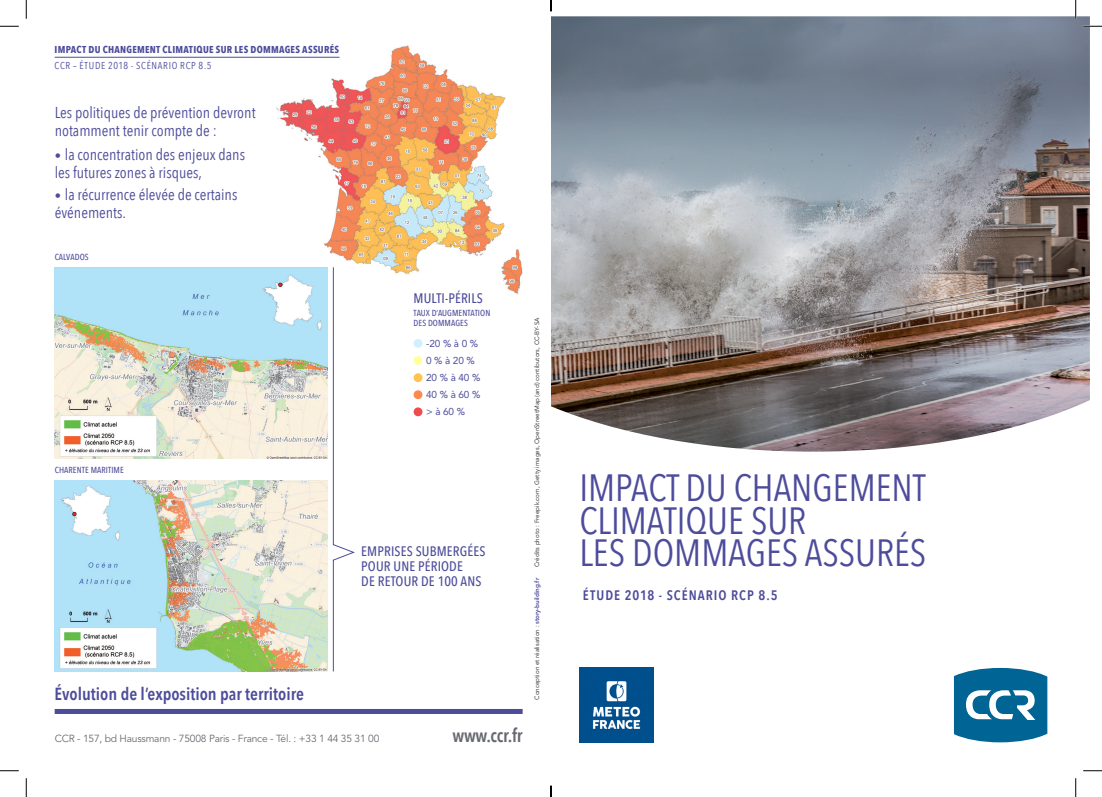
<style>
.page{position:relative;width:1102px;height:797px;background:#fff}
.page>*{position:absolute;margin:0;border:0;box-sizing:border-box;transform-origin:0 0}
.t1{font:37.88px/32.4px "Avenir Next Condensed";color:#4d4c9b}
.t2{font:600 18.75px "Avenir Next Condensed";letter-spacing:-.02em;color:#676a70}
.t3{font:600 17.5px "Avenir Next Condensed";color:#4d4c9b}
.t4{font:15.75px/18px "Avenir Next Condensed";color:#4d4c9b}
.t5{font:500 13.75px/15px "Avenir Next Condensed";letter-spacing:.01em;color:#4d4c9b}
.t6{font:600 13.75px "Avenir Next Condensed";letter-spacing:.07em;color:#4d4c9b}
.t7{font:10.25px "Avenir LT Std";letter-spacing:-.02em;color:#676a70}
.t8{font:700 10px "Avenir Next Condensed";letter-spacing:.025em;color:#4d4c9b}
.t9{font:10px "Avenir LT Std";letter-spacing:-.01em;color:#4d4c9b}
.t10{font:10px "Avenir Next Condensed";letter-spacing:.065em;color:#4d4c9b}
.t11{font:500 8.75px/10px "Avenir Next Condensed";letter-spacing:.01em;color:#4d4c9b}
.t12{font:6.25px "Avenir LT Std";color:#3e3e3f}
.s1{font-size:12.5px}
.s2{font-weight:800;color:#4d4c9b}
</style>
<div class="page">
<svg style="left:953px;top:668px;width:94px;height:74px"></svg>
<img style="left:579px;top:668px;width:74px;height:74px">
<img style="left:551px;top:16px;width:538px;height:435px">
<img style="left:276px;top:45px;width:230px;height:232px">
<img style="left:487px;top:230px;width:36px;height:64px">
<img style="left:55px;top:267px;width:272px;height:192px">
<img style="left:55px;top:480px;width:272px;height:191px">
<div style="left:55px;top:709px;width:467px;height:5px;background:#4d4c9b"></div>
<div style="left:413px;top:407px;width:9px;height:9px;background:#ed4d4d;border-radius:50%"></div>
<div style="left:413px;top:390px;width:9px;height:9px;background:#ff894c;border-radius:50%"></div>
<div style="left:413px;top:373px;width:9px;height:9px;background:#ffc44e;border-radius:50%"></div>
<div style="left:413px;top:356px;width:9px;height:9px;background:#ffff9d;border-radius:50%"></div>
<div style="left:413px;top:339px;width:9px;height:9px;background:#d2efff;border-radius:50%"></div>
<svg style="left:333px;top:267px;width:22px;height:405px"></svg>
<div style="left:51px;top:42px;width:291px;height:14px;background:#fff"></div>
<hr style="left:55px;top:57px;width:284px;height:1px;background:#4d4c9b">
<svg style="left:0;top:25px;width:19px;height:2px"></svg>
<svg style="left:1083px;top:25px;width:18px;height:2px"></svg>
<svg style="left:0;top:770px;width:19px;height:1px"></svg>
<svg style="left:1083px;top:770px;width:18px;height:1px"></svg>
<svg style="left:25px;top:0;width:2px;height:19px"></svg>
<svg style="left:25px;top:778px;width:2px;height:19px"></svg>
<svg style="left:1074px;top:0;width:2px;height:19px"></svg>
<svg style="left:1075px;top:778px;width:1px;height:19px"></svg>
<svg style="left:550px;top:785px;width:1px;height:12px"></svg>
<p class="t8" style="left:55px;top:43px;width:286px">IMPACT DU CHANGEMENT CLIMATIQUE SUR LES DOMMAGES ASSURÉS</p>
<p class="t10" style="left:55px;top:60px;width:158px">CCR – ÉTUDE 2018 - SCÉNARIO RCP 8.5</p>
<p class="t4" style="left:55px;top:104px;width:202px">Les politiques de prévention devront notamment tenir compte de :</p>
<p class="t4" style="left:55px;top:146px;width:192px"><span class="s1">•</span> la concentration des enjeux dans les futures zones à risques,</p>
<p class="t4" style="left:55px;top:185px;width:184px"><span class="s1">•</span> la récurrence élevée de certains événements.</p>
<p class="t11" style="left:55px;top:252px;width:36px">CALVADOS</p>
<p class="t11" style="left:55px;top:465px;width:71px">CHARENTE MARITIME</p>
<p class="t3" style="left:55px;top:683px;width:251px">Évolution de l’exposition par territoire</p>
<p class="t5" style="left:413px;top:291px;width:71px">MULTI-PÉRILS</p>
<p class="t11" style="left:413px;top:308px;width:78px">TAUX D’AUGMENTATION<br>DES DOMMAGES</p>
<p class="t9" style="left:426px;top:338px;width:53px">-20 % à 0 %</p>
<p class="t9" style="left:426px;top:355px;width:50px">0 % à 20 %</p>
<p class="t9" style="left:426px;top:372px;width:56px">20 % à 40 %</p>
<p class="t9" style="left:426px;top:389px;width:56px">40 % à 60 %</p>
<p class="t9" style="left:426px;top:406px;width:40px">&gt; à 60 %</p>
<p class="t5" style="left:361px;top:544px;width:126px">EMPRISES SUBMERGÉES<br>POUR UNE PÉRIODE<br>DE RETOUR DE 100 ANS</p>
<p class="t7" style="left:55px;top:733px;width:326px">CCR - 157, bd Haussmann - 75008 Paris - France - Tél. : +33 1 44 35 31 00</p>
<p class="t2" style="left:452px;top:724px;width:72px">www.ccr.fr</p>
<p class="t12" style="left:533px;top:567px;width:251px;rotate:-90deg">Crédits photo : Freepik.com, Getty images, OpenStreetMap (and) contibutors, CC-BY-SA</p>
<p class="t12" style="left:533px;top:699px;width:123px;rotate:-90deg">Conception et réalisation : <span class="s2">story-building.fr</span></p>
<p class="t1" style="left:579px;top:472px;width:348px">IMPACT DU CHANGEMENT<br>CLIMATIQUE SUR<br>LES DOMMAGES ASSURÉS</p>
<p class="t6" style="left:583px;top:587px;width:196px">ÉTUDE 2018 - SCÉNARIO RCP 8.5</p>
</div>
